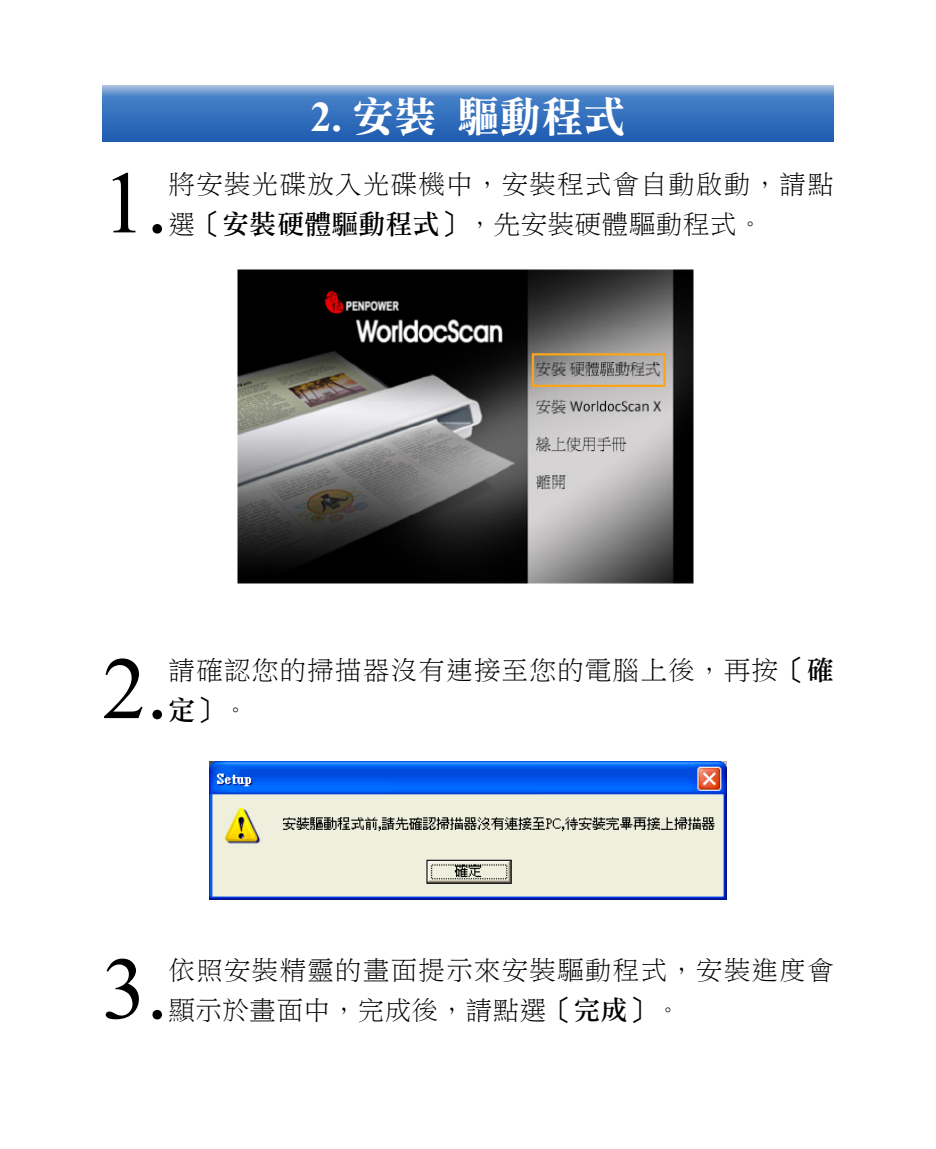
<style>
.page{position:relative;width:936px;height:1149px;background:#fff}
.page>*{position:absolute;margin:0;border:0;box-sizing:border-box;transform-origin:0 0}
.凸排{font:88.2px "Times New Roman";color:#000}
.標題1-EN{font:42px "DF Li Song W7 WIN BF";color:#fff}
.凸排-2{font:27px/40.5px "DF Li Song W3 WIN BF";letter-spacing:.03em;color:#000}
.凸排-3{font:27px/40.5px "DF Li Song W3 WIN BF";letter-spacing:.03em;color:#000}
.s1{font-family:"Times New Roman";font-weight:700}
.s2{font-family:"DF Li Song W5 WIN BF"}
</style>
<div class="page">
<img style="left:238px;top:269px;width:456px;height:314px">
<div style="left:531px;top:353px;width:134px;height:34px;border:2px solid #f9a51b"></div>
<img style="left:209px;top:761px;width:517px;height:137px">
<svg style="left:102px;top:85px;width:731px;height:57px;background:#4078c0"></svg>
<p class="標題1-EN" style="left:310px;top:96px;width:316px"><span class="s1">2.</span> 安裝 驅動程式</p>
<p class="凸排" style="left:102px;top:143px;width:68px">1.</p>
<p class="凸排-3" style="left:168px;top:163px;width:667px">將安裝光碟放入光碟機中，安裝程式會自動啟動，請點選<span class="s2">［安裝硬體驅動程式］</span>，先安裝硬體驅動程式。</p>
<p class="凸排" style="left:102px;top:629px;width:68px">2.</p>
<p class="凸排-2" style="left:168px;top:649px;width:667px">請確認您的掃描器沒有連接至您的電腦上後，再按<span class="s2">［確定］</span>。</p>
<p class="凸排" style="left:102px;top:929px;width:68px">3.</p>
<p class="凸排-2" style="left:168px;top:949px;width:667px">依照安裝精靈的畫面提示來安裝驅動程式，安裝進度會顯示於畫面中，完成後，請點選<span class="s2">［完成］</span>。</p>
</div>
